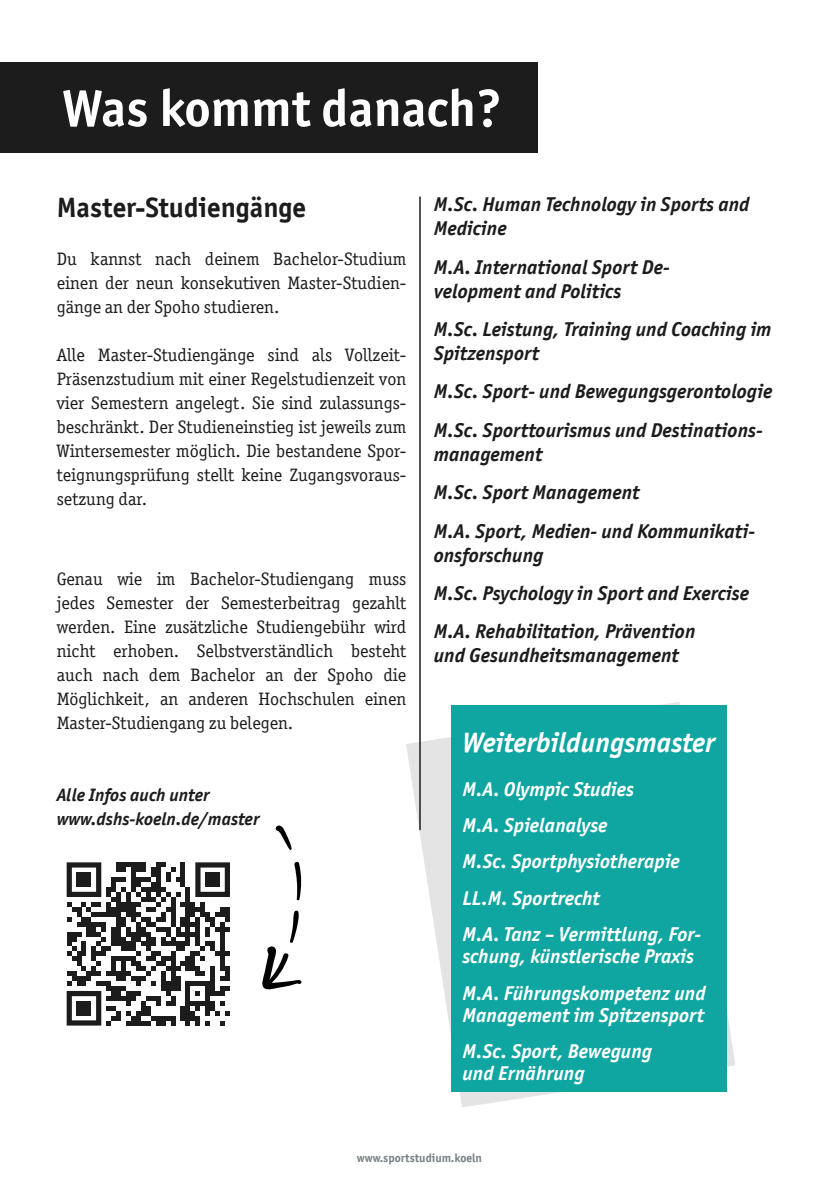
<style>
.page{position:relative;width:840px;height:1191px;background:#fff}
.page>*{position:absolute;margin:0;border:0;box-sizing:border-box;transform-origin:0 0}
.t1{font:700 52px "Officina Sans ITC Pro";color:#fff}
.t2{font:italic 700 28px "Officina Sans ITC Pro";letter-spacing:-.005em;color:#fff}
.t3{font:700 28px "Officina Sans ITC Pro";color:#1c1c1c}
.t4{font:italic 700 20px/38.4px "Officina Sans ITC Pro";color:#1c1c1c}
.t5{font:italic 700 20px/36.4px "Officina Sans ITC Pro";color:#fff}
.t6{font:18px/24px "Officina Serif ITC Pro";color:#1c1c1c;text-align:justify}
.t7{font:italic 700 18px/24px "Officina Sans ITC Pro";color:#1c1c1c}
.t8{font:700 12px "Officina Sans ITC Pro";color:#788185}
</style>
<div class="page">
<svg style="left:67px;top:862px;width:163px;height:163px"></svg>
<div style="left:76px;top:872px;width:15px;height:15px;background:#1c1c1c"></div>
<div style="left:205px;top:872px;width:15px;height:15px;background:#1c1c1c"></div>
<div style="left:76px;top:1000px;width:15px;height:15px;background:#1c1c1c"></div>
<svg style="left:262px;top:910px;width:39px;height:80px"></svg>
<svg style="left:294px;top:861px;width:8px;height:39px"></svg>
<svg style="left:275px;top:825px;width:16px;height:25px"></svg>
<svg style="left:406px;top:688px;width:329px;height:419px"></svg>
<div style="left:451px;top:705px;width:275px;height:386px;background:#0fa5a0"></div>
<div style="left:0;top:62px;width:537px;height:91px;background:#1c1c1c"></div>
<hr style="left:419px;top:197px;width:1px;height:633px;background:#1c1c1c">
<h1 class="t1" style="left:62px;top:76px;width:441px">Was kommt danach?</h1>
<h2 class="t3" style="left:57px;top:190px;width:251px">Master-Studiengänge</h2>
<p class="t6" style="left:57px;top:247px;width:351px">Du kannst nach deinem Bachelor-Studium einen der neun konsekutiven Master-Studien&shy;gänge an der Spoho studieren.</p>
<p class="t6" style="left:57px;top:343px;width:351px">Alle Master-Studiengänge sind als Vollzeit-Präsenzstudium mit einer Regelstudienzeit von vier Semestern angelegt. Sie sind zulassungs&shy;beschränkt. Der Studieneinstieg ist jeweils zum Wintersemester möglich. Die bestandene Spor&shy;teignungsprüfung stellt keine Zugangsvoraus&shy;setzung dar.</p>
<p class="t6" style="left:57px;top:567px;width:351px">Genau wie im Bachelor-Studiengang muss jedes Semester der Semesterbeitrag gezahlt werden. Eine zusätzliche Studiengebühr wird nicht erhoben. Selbstverständlich besteht auch nach dem Bachelor an der Spoho die Möglichkeit, an anderen Hochschulen einen Master-Studiengang zu belegen.</p>
<p class="t7" style="left:57px;top:783px;width:204px">Alle Infos auch unter www.dshs-koeln.de/master</p>
<p class="t4" style="left:433px;top:192px;width:317px;line-height:24px">M.Sc. Human Technology in Sports and<br>Medicine</p>
<p class="t4" style="left:433px;top:255px;width:237px;line-height:24px">M.A. International Sport De&shy;velopment and Politics</p>
<p class="t4" style="left:433px;top:317px;width:339px;line-height:24px">M.Sc. Leistung, Training und Coaching im<br>Spitzensport</p>
<p class="t4" style="left:433px;top:372px;width:340px">M.Sc. Sport- und Bewegungsgerontologie<br>M.Sc. Sporttourismus und Destinations-</p>
<p class="t4" style="left:433px;top:435px;width:323px">management<br>M.Sc. Sport Management<br>M.A. Sport, Medien- und Kommunikati-</p>
<p class="t4" style="left:433px;top:535px;width:316px">onsforschung<br>M.Sc. Psychology in Sport and Exercise<br>M.A. Rehabilitation, Prävention</p>
<p class="t4" style="left:433px;top:636px;width:247px">und Gesundheitsmanagement</p>
<h2 class="t2" style="left:462px;top:725px;width:254px">Weiterbildungsmaster</h2>
<p class="t5" style="left:462px;top:770px;width:240px">M.A. Olympic Studies<br>M.A. Spielanalyse<br>M.Sc. Sportphysiotherapie<br>LL.M. Sportrecht<br>M.A. Tanz – Vermittlung, For-</p>
<p class="t5" style="left:462px;top:938px;width:245px">schung, künstlerische Praxis<br>M.A. Führungskompetenz und</p>
<p class="t5" style="left:462px;top:996px;width:243px">Management im Spitzensport<br>M.Sc. Sport, Bewegung</p>
<p class="t5" style="left:462px;top:1055px;width:124px">und Ernährung</p>
<p class="t8" style="left:356px;top:1150px;width:127px">www.sportstudium.koeln</p>
</div>
